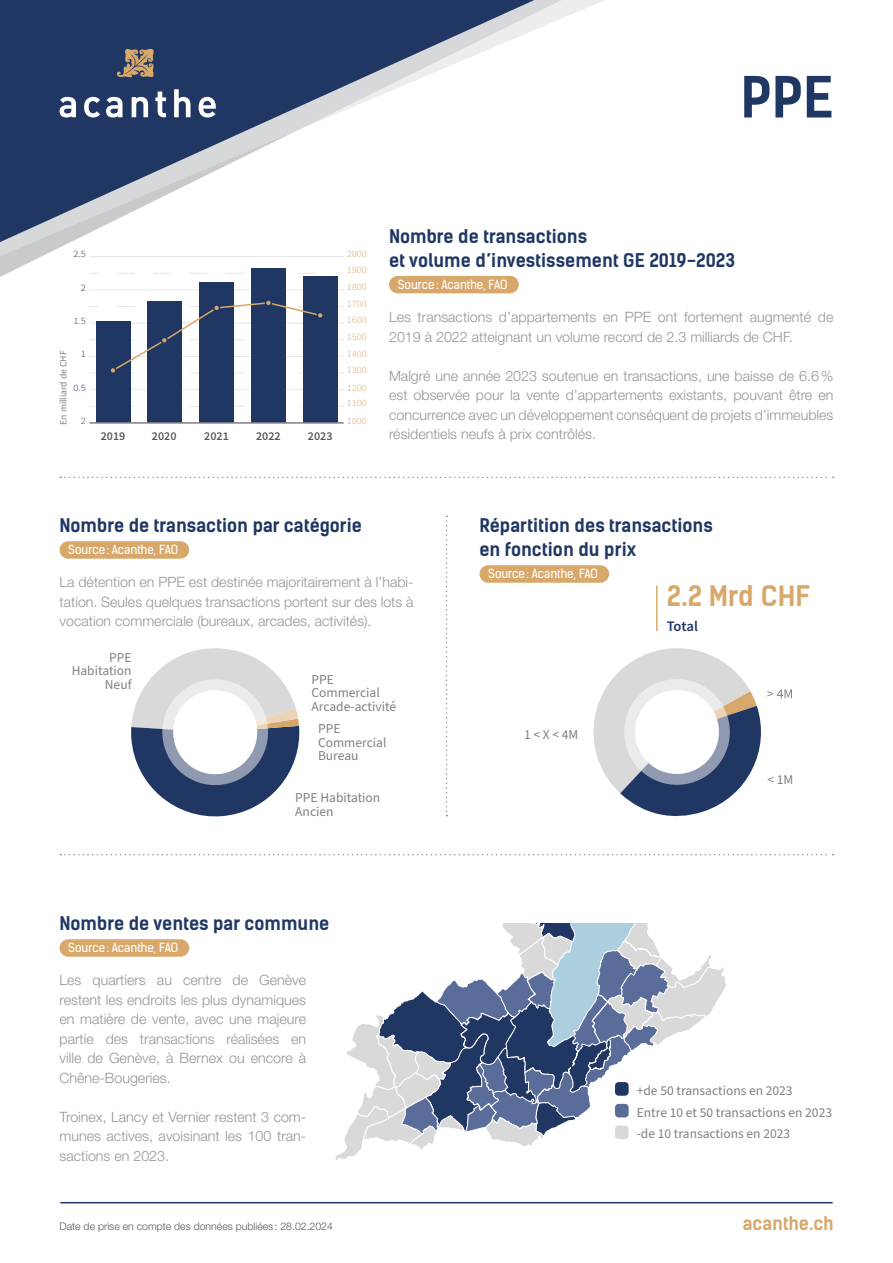
<style>
.page{position:relative;width:893px;height:1263px;background:#fff}
.page>*{position:absolute;margin:0;border:0;box-sizing:border-box;transform-origin:0 0}
.t1{font:700 54px "Kelson Sans";color:#203764}
.t2{font:700 27px "Kelson Sans";letter-spacing:-.005em;color:#d8a86b}
.t3{font:700 18px/24px "Kelson Sans";color:#203764}
.t4{font:700 18px "Kelson Sans";color:#d8a86b}
.t5{font:600 14.55px "Source Sans Pro";letter-spacing:-.01em;color:#203764}
.t6{font:300 14.25px/19.5px "Helvetica Neue LT Std";color:#939598;text-align:justify}
.t7{font:13.5px/13.5px "Source Sans Pro";color:#808080}
.t8{font:12px "Kelson Sans";color:#fff}
.t9{font:600 12px "Source Sans Pro";color:#575756}
.t10{font:300 10.5px "Helvetica Neue LT Std";color:#57585a}
.t11{font:300 9.6px/16.6px "Source Sans Pro";color:#d8a86b;scale:1.09 1}
.t12{font:9.6px "Source Sans Pro";color:#808080}
.t13{font:300 9.6px "Source Sans Pro";color:#203764;scale:1.09 1}
</style>
<div class="page">
<div style="left:389px;top:276px;width:130px;height:17px;background:#d8a86b;border-radius:9px"></div>
<hr style="left:89px;top:389px;width:255px;height:1px;background:#e6e6e6">
<svg style="left:130px;top:406px;width:173px;height:1px"></svg>
<hr style="left:89px;top:356px;width:255px;height:1px;background:#e6e6e6">
<hr style="left:89px;top:323px;width:255px;height:1px;background:#e6e6e6">
<hr style="left:89px;top:289px;width:255px;height:1px;background:#e6e6e6">
<div style="left:303px;top:277px;width:34px;height:146px;background:#203764"></div>
<div style="left:251px;top:269px;width:34px;height:154px;background:#203764"></div>
<div style="left:200px;top:283px;width:34px;height:140px;background:#203764"></div>
<div style="left:148px;top:302px;width:34px;height:121px;background:#203764"></div>
<div style="left:96px;top:322px;width:34px;height:101px;background:#203764"></div>
<svg style="left:109px;top:299px;width:214px;height:75px"></svg>
<hr style="left:89px;top:422px;width:255px;height:2px;background:#808080">
<div style="left:60px;top:939px;width:129px;height:18px;background:#d8a86b;border-radius:9px"></div>
<svg style="left:335px;top:923px;width:391px;height:237px"></svg>
<svg style="left:60px;top:477px;width:774px;height:1px"></svg>
<svg style="left:60px;top:854px;width:774px;height:1px"></svg>
<div style="left:479px;top:565px;width:130px;height:18px;background:#d8a86b;border-radius:9px"></div>
<div style="left:60px;top:541px;width:129px;height:18px;background:#d8a86b;border-radius:9px"></div>
<svg style="left:131px;top:648px;width:169px;height:168px"></svg>
<svg style="left:593px;top:648px;width:199px;height:168px"></svg>
<svg style="left:446px;top:516px;width:1px;height:300px"></svg>
<hr style="left:656px;top:585px;width:2px;height:46px;background:#d8a86b">
<svg style="left:0;top:0;width:604px;height:262px"></svg>
<svg style="left:0;top:0;width:562px;height:248px"></svg>
<svg style="left:117px;top:49px;width:37px;height:28px"></svg>
<svg style="left:60px;top:89px;width:156px;height:28px"></svg>
<hr style="left:60px;top:1202px;width:773px;height:1px;background:#203764">
<h1 class="t1" style="left:740px;top:64px;width:94px">PPE</h1>
<p class="t13" style="left:73px;top:248px;width:13px">2.5</p>
<p class="t13" style="left:81px;top:282px;width:6px">2</p>
<p class="t13" style="left:73px;top:315px;width:13px">1.5</p>
<p class="t13" style="left:81px;top:348px;width:6px">1</p>
<p class="t13" style="left:73px;top:382px;width:13px">0.5</p>
<p class="t13" style="left:81px;top:415px;width:6px">2</p>
<p class="t12" style="left:57px;top:425px;width:75px;rotate:-90deg">En milliard de CHF</p>
<p class="t9" style="left:101px;top:428px;width:26px">2019</p>
<p class="t9" style="left:152px;top:428px;width:26px">2020</p>
<p class="t9" style="left:204px;top:428px;width:26px">2021</p>
<p class="t9" style="left:256px;top:428px;width:26px">2022</p>
<p class="t9" style="left:308px;top:428px;width:26px">2023</p>
<p class="t11" style="left:347px;top:246px;width:20px">2000</p>
<p class="t11" style="left:347px;top:262px;width:20px;text-align:justify">1900<br>1800<br>1700</p>
<p class="t11" style="left:347px;top:312px;width:20px">1600</p>
<p class="t11" style="left:347px;top:328px;width:20px">1500</p>
<p class="t11" style="left:347px;top:346px;width:20px;line-height:15.6px">1400<br>1300</p>
<p class="t11" style="left:347px;top:380px;width:20px;line-height:15.5px">1200<br>1100</p>
<p class="t11" style="left:347px;top:412px;width:20px">1000</p>
<p class="t3" style="left:389px;top:225px;width:348px">Nombre de transactions<br>et volume d’investissement GE 2019-2023</p>
<p class="t8" style="left:398px;top:277px;width:111px">Source: Acanthe, FAO</p>
<p class="t6" style="left:389px;top:307px;width:446px">Les transactions d’appartements en PPE ont fortement augmenté de<br>2019 à 2022 atteignant un volume record de 2.3 milliards de CHF.</p>
<p class="t6" style="left:389px;top:365px;width:446px">Malgré une année 2023 soutenue en transactions, une baisse de 6.6% est observée pour la vente d’appartements existants, pouvant être en concurrence avec un développement conséquent de projets d’immeubles résidentiels neufs à prix contrôlés.</p>
<p class="t3" style="left:60px;top:514px;width:304px">Nombre de transaction par catégorie</p>
<p class="t8" style="left:68px;top:543px;width:111px">Source: Acanthe, FAO</p>
<p class="t6" style="left:60px;top:572px;width:355px">La détention en PPE est destinée majoritairement à l’habi&shy;tation. Seules quelques transactions portent sur des lots à vocation commerciale (bureaux, arcades, activités).</p>
<p class="t7" style="left:72px;top:651px;width:61px;text-align:right">PPE<br>Habitation<br>Neuf</p>
<p class="t7" style="left:318px;top:722px;width:70px">PPE<br>Commercial<br>Bureau</p>
<p class="t7" style="left:311px;top:673px;width:86px">PPE<br>Commercial<br>Arcade-activité</p>
<p class="t7" style="left:295px;top:791px;width:87px">PPE Habitation<br>Ancien</p>
<p class="t3" style="left:60px;top:912px;width:271px">Nombre de ventes par commune</p>
<p class="t8" style="left:68px;top:941px;width:111px">Source: Acanthe, FAO</p>
<p class="t6" style="left:60px;top:970px;width:248px">Les quartiers au centre de Genève restent les endroits les plus dynamiques en matière de vente, avec une majeure partie des transactions réalisées en ville de Genève, à Bernex ou encore à Chêne-Bougeries.</p>
<p class="t6" style="left:60px;top:1107px;width:248px">Troinex, Lancy et Vernier restent 3 com&shy;munes actives, avoisinant les 100 tran&shy;sactions en 2023.</p>
<p class="t3" style="left:479px;top:514px;width:235px">Répartition des transactions en fonction du prix</p>
<p class="t8" style="left:488px;top:567px;width:111px">Source: Acanthe, FAO</p>
<h2 class="t2" style="left:667px;top:579px;width:145px">2.2 Mrd CHF</h2>
<p class="t7" style="left:524px;top:728px;width:56px">1 &lt; X &lt; 4M</p>
<p class="t5" style="left:667px;top:617px;width:33px">Total</p>
<p class="t7" style="left:767px;top:773px;width:27px">&lt; 1M</p>
<p class="t7" style="left:637px;top:1080px;width:197px;line-height:21.8px">+de 50 transactions en 2023<br>Entre 10 et 50 transactions en 2023 -de 10 transactions en 2023</p>
<p class="t10" style="left:60px;top:1220px;width:275px">Date de prise en compte des données publiées : 28.02.2024</p>
<p class="t4" style="left:743px;top:1213px;width:92px">acanthe.ch</p>
</div>
